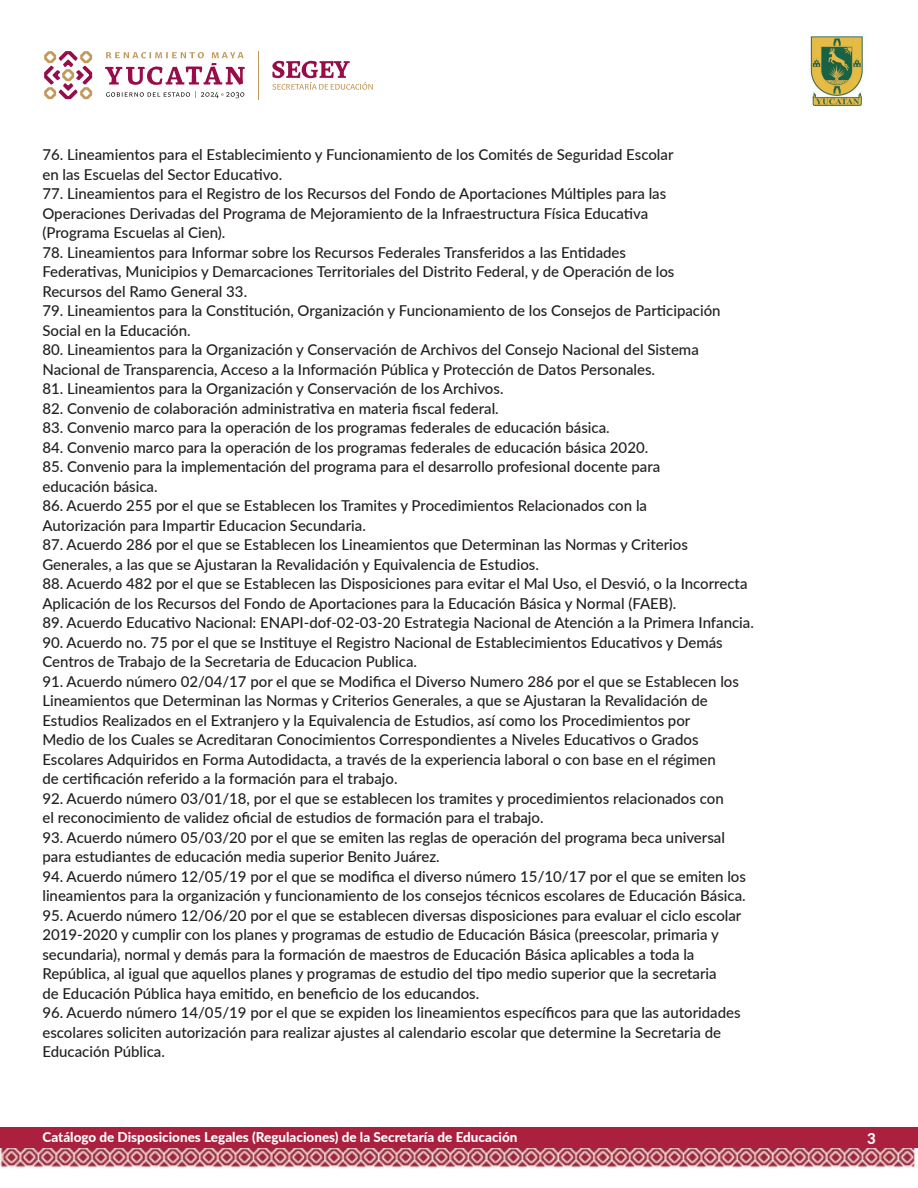
<style>
.page{position:relative;width:918px;height:1188px;background:#fff}
.page>*{position:absolute;margin:0;border:0;box-sizing:border-box;transform-origin:0 0}
.t1{font:500 15px/19.5px "Lato";color:#231f20}
.t2{font:700 15px "Barlow";color:#fff}
.t3{font:800 13.5px "Lato";color:#fff}
.s1{font-family:"Lato";font-weight:800}
</style>
<div class="page">
<img style="left:0;top:1148px;width:918px;height:20px">
<div style="left:0;top:1127px;width:918px;height:21px;background:#ab1f3f"></div>
<img style="left:810px;top:36px;width:53px;height:71px">
<hr style="left:259px;top:51px;width:1px;height:48px;background:#c29a5b">
<svg style="left:44px;top:51px;width:48px;height:48px"></svg>
<svg style="left:105px;top:52px;width:140px;height:33px"></svg>
<svg style="left:106px;top:91px;width:138px;height:7px"></svg>
<svg style="left:272px;top:61px;width:101px;height:29px"></svg>
<p class="t1" style="left:42px;top:144px;width:633px">76. Lineamientos para el Establecimiento y Funcionamiento de los Comités de Seguridad Escolar en las Escuelas del Sector Educativo.</p>
<p class="t1" style="left:42px;top:183px;width:625px">77. Lineamientos para el Registro de los Recursos del Fondo de Aportaciones Múltiples para las<br>Operaciones Derivadas del Programa de Mejoramiento de la Infraestructura Física Educativa (Programa Escuelas al Cien).</p>
<p class="t1" style="left:42px;top:242px;width:633px">78. Lineamientos para Informar sobre los Recursos Federales Transferidos a las Entidades<br>Federativas, Municipios y Demarcaciones Territoriales del Distrito Federal, y de Operación de los<br>Recursos del Ramo General 33.</p>
<p class="t1" style="left:42px;top:300px;width:680px">79. Lineamientos para la Constitución, Organización y Funcionamiento de los Consejos de Participación<br>Social en la Educación.</p>
<p class="t1" style="left:42px;top:339px;width:658px">80. Lineamientos para la Organización y Conservación de Archivos del Consejo Nacional del Sistema<br>Nacional de Transparencia, Acceso a la Información Pública y Protección de Datos Personales.</p>
<p class="t1" style="left:42px;top:378px;width:463px">81. Lineamientos para la Organización y Conservación de los Archivos.</p>
<p class="t1" style="left:42px;top:398px;width:458px">82. Convenio de colaboración administrativa en materia fiscal federal.</p>
<p class="t1" style="left:42px;top:417px;width:569px">83. Convenio marco para la operación de los programas federales de educación básica.</p>
<p class="t1" style="left:42px;top:437px;width:607px">84. Convenio marco para la operación de los programas federales de educación básica 2020.</p>
<p class="t1" style="left:42px;top:456px;width:619px">85. Convenio para la implementación del programa para el desarrollo profesional docente para educación básica.</p>
<p class="t1" style="left:42px;top:495px;width:606px">86. Acuerdo 255 por el que se Establecen los Tramites y Procedimientos Relacionados con la<br>Autorización para Impartir Educacion Secundaria.</p>
<p class="t1" style="left:42px;top:534px;width:647px">87. Acuerdo 286 por el que se Establecen los Lineamientos que Determinan las Normas y Criterios<br>Generales, a las que se Ajustaran la Revalidación y Equivalencia de Estudios.</p>
<p class="t1" style="left:42px;top:573px;width:707px">88. Acuerdo 482 por el que se Establecen las Disposiciones para evitar el Mal Uso, el Desvió, o la Incorrecta<br>Aplicación de los Recursos del Fondo de Aportaciones para la Educación Básica y Normal (FAEB).</p>
<p class="t1" style="left:42px;top:612px;width:713px">89. Acuerdo Educativo Nacional: ENAPI-dof-02-03-20 Estrategia Nacional de Atención a la Primera Infancia.</p>
<p class="t1" style="left:42px;top:632px;width:682px">90. Acuerdo no. 75 por el que se Instituye el Registro Nacional de Establecimientos Educativos y Demás<br>Centros de Trabajo de la Secretaria de Educacion Publica.</p>
<p class="t1" style="left:42px;top:671px;width:698px">91. Acuerdo número 02/04/17 por el que se Modifica el Diverso Numero 286 por el que se Establecen los Lineamientos que Determinan las Normas y Criterios Generales, a que se Ajustaran la Revalidación de Estudios Realizados en el Extranjero y la Equivalencia de Estudios, así como los Procedimientos por<br>Medio de los Cuales se Acreditaran Conocimientos Correspondientes a Niveles Educativos o Grados Escolares Adquiridos en Forma Autodidacta, a través de la experiencia laboral o con base en el régimen<br>de certificación referido a la formación para el trabajo.</p>
<p class="t1" style="left:42px;top:788px;width:683px">92. Acuerdo número 03/01/18, por el que se establecen los tramites y procedimientos relacionados con el reconocimiento de validez oficial de estudios de formación para el trabajo.</p>
<p class="t1" style="left:42px;top:827px;width:684px">93. Acuerdo número 05/03/20 por el que se emiten las reglas de operación del programa beca universal para estudiantes de educación media superior Benito Juárez.</p>
<p class="t1" style="left:42px;top:866px;width:705px">94. Acuerdo número 12/05/19 por el que se modifica el diverso número 15/10/17 por el que se emiten los lineamientos para la organización y funcionamiento de los consejos técnicos escolares de Educación Básica.</p>
<p class="t1" style="left:42px;top:905px;width:701px">95. Acuerdo número 12/06/20 por el que se establecen diversas disposiciones para evaluar el ciclo escolar 2019-2020 y cumplir con los planes y programas de estudio de Educación Básica (preescolar, primaria y secundaria), normal y demás para la formación de maestros de Educación Básica aplicables a toda la República, al igual que aquellos planes y programas de estudio del tipo medio superior que la secretaria<br>de Educación Pública haya emitido, en beneficio de los educandos.</p>
<p class="t1" style="left:42px;top:1002px;width:700px">96. Acuerdo número 14/05/19 por el que se expiden los lineamientos específicos para que las autoridades escolares soliciten autorización para realizar ajustes al calendario escolar que determine la Secretaria de<br>Educación Pública.</p>
<p class="t3" style="left:43px;top:1127px;width:476px">Catálogo de Disposiciones Legales (Regulaciones) de la Secretaría de Educación</p>
<p class="t2" style="left:867px;top:1129px;width:10px">2<span class="s1">3</span></p>
</div>
